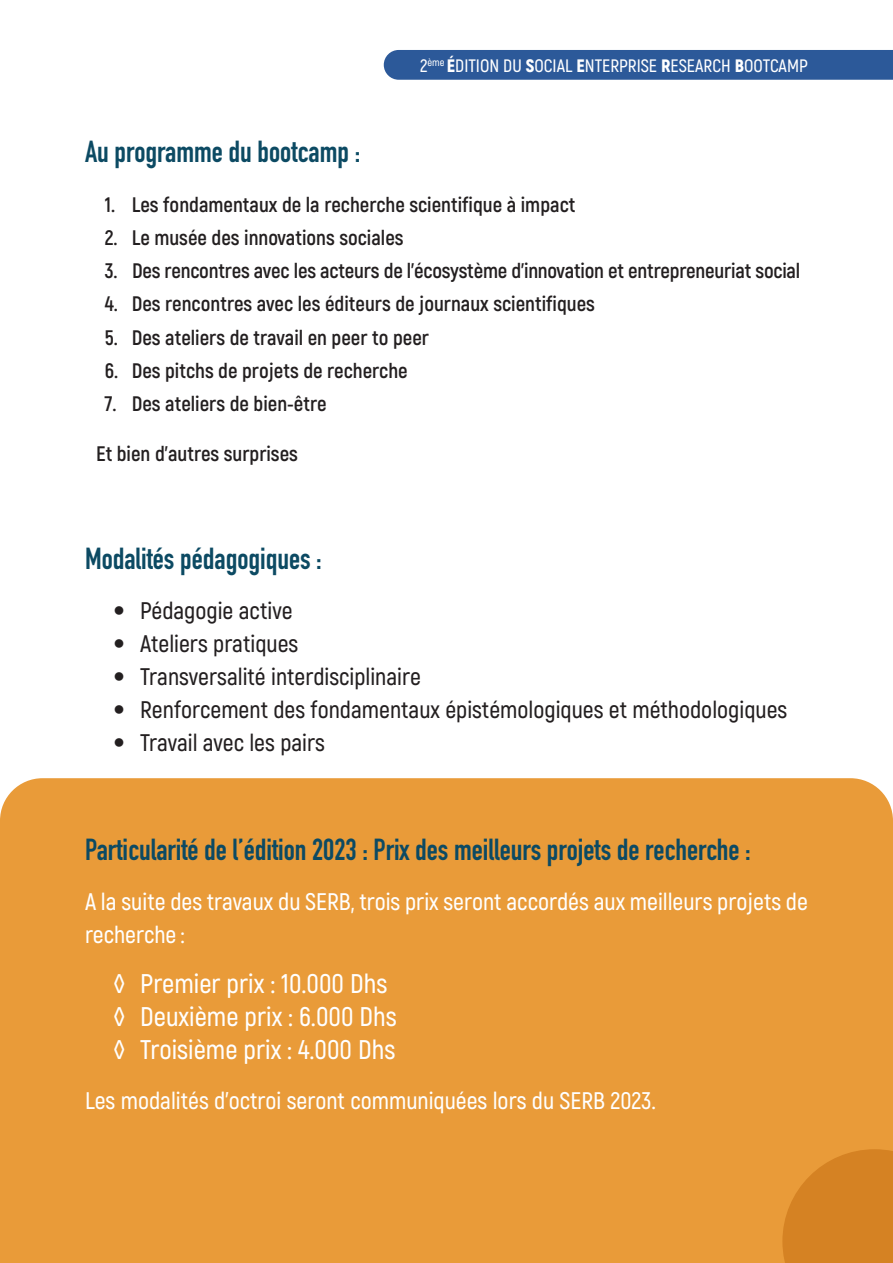
<style>
.page{position:relative;width:893px;height:1263px;background:#fff}
.page>*{position:absolute;margin:0;border:0;box-sizing:border-box;transform-origin:0 0}
.t1{font:700 30px "DIN Condensed";color:#0c4a63}
.t2{font:600 27px "Akrobat";color:#fff}
.t3{font:600 24px "Akrobat";color:#231f20}
.t4{font:600 24px/33px "Akrobat";color:#fff}
.t5{font:700 21px "Akrobat";color:#231f20}
.t6{font:600 18px "Akrobat";color:#fff}
.s1{font-weight:900}
.s2{font-family:"DIN Condensed";font-weight:700}
</style>
<div class="page">
<div style="left:0;top:778px;width:893px;height:485px;background:#e99b39"></div>
<div style="left:384px;top:50px;width:509px;height:30px;background:#2c5999"></div>
<svg style="left:782px;top:1149px;width:111px;height:114px;background:#d88626"></svg>
<p class="t6" style="left:420px;top:55px;width:389px">2<sup>ème</sup> <span class="s1">É</span>DITION DU <span class="s1">S</span>OCIAL <span class="s1">E</span>NTERPRISE <span class="s1">R</span>ESEARCH <span class="s1">B</span>OOTCAMP</p>
<p class="t1" style="left:85px;top:132px;width:277px">Au programme du bootcamp :</p>
<p class="t5" style="left:105px;top:192px;width:472px">1. Les fondamentaux de la recherche scientifique à impact</p>
<p class="t5" style="left:105px;top:225px;width:300px">2. Le musée des innovations sociales</p>
<p class="t5" style="left:105px;top:258px;width:697px">3. Des rencontres avec les acteurs de l’écosystème d’innovation et entrepreneuriat social</p>
<p class="t5" style="left:105px;top:291px;width:492px">4. Des rencontres avec les éditeurs de journaux scientifiques</p>
<p class="t5" style="left:105px;top:324px;width:326px">5. Des ateliers de travail en peer to peer</p>
<p class="t5" style="left:105px;top:357px;width:304px">6. Des pitchs de projets de recherche</p>
<p class="t5" style="left:105px;top:390px;width:223px">7. Des ateliers de bien-être</p>
<p class="t5" style="left:96px;top:440px;width:203px">Et bien d’autres surprises</p>
<p class="t1" style="left:85px;top:538px;width:238px">Modalités pédagogiques :</p>
<p class="t3" style="left:113px;top:596px;width:181px"><span class="s2">•</span> Pédagogie active</p>
<p class="t3" style="left:113px;top:629px;width:187px"><span class="s2">•</span> Ateliers pratiques</p>
<p class="t3" style="left:113px;top:662px;width:309px"><span class="s2">•</span> Transversalité interdisciplinaire</p>
<p class="t3" style="left:113px;top:695px;width:676px"><span class="s2">•</span> Renforcement des fondamentaux épistémologiques et méthodologiques</p>
<p class="t3" style="left:113px;top:728px;width:213px"><span class="s2">•</span> Travail avec les pairs</p>
<p class="t1" style="left:85px;top:829px;width:667px">Particularité de l’édition 2023 : Prix des meilleurs projets de recherche :</p>
<p class="t4" style="left:85px;top:885px;width:724px">A la suite des travaux du SERB, trois prix seront accordés aux meilleurs projets de recherche :</p>
<p class="t2" style="left:113px;top:967px;width:276px">◊ Premier prix : 10.000 Dhs</p>
<p class="t2" style="left:113px;top:1000px;width:285px">◊ Deuxième prix : 6.000 Dhs</p>
<p class="t2" style="left:113px;top:1033px;width:284px">◊ Troisième prix : 4.000 Dhs</p>
<p class="t4" style="left:85px;top:1084px;width:572px">Les modalités d’octroi seront communiquées lors du SERB 2023.</p>
</div>
